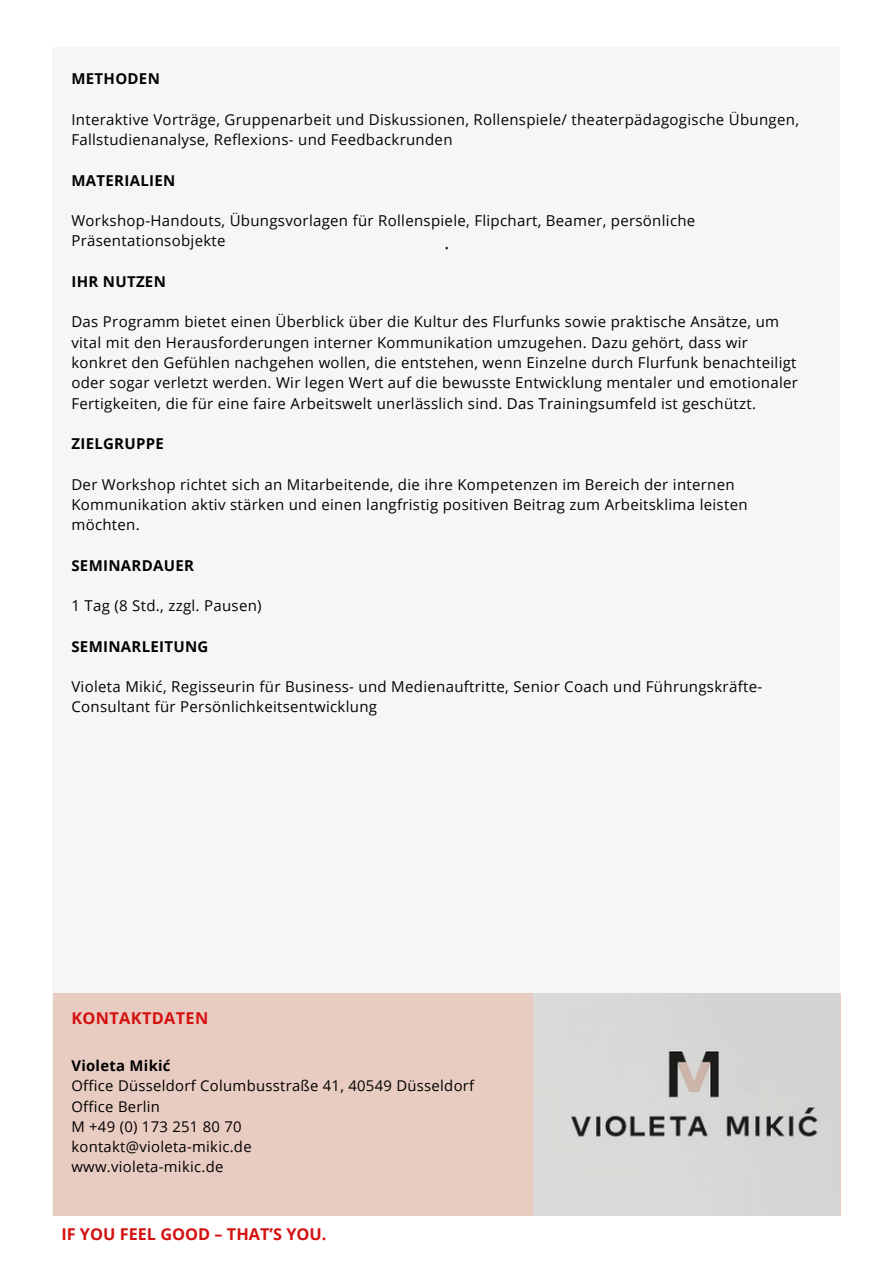
<style>
.page{position:relative;width:894px;height:1264px;background:#fff}
.page>*{position:absolute;margin:0;border:0;box-sizing:border-box;transform-origin:0 0}
.t1{font:18px "Open Sans";color:#000}
.t2{font:700 16.35px "Open Sans";color:#d41111}
.t3{font:700 16.35px "Open Sans";letter-spacing:.02em;color:#d41111}
.t4{font:15px/20.2px "Open Sans";letter-spacing:.02em;color:#000}
.t5{font:700 15px "Open Sans";letter-spacing:.02em;color:#000}
.t6{font:14.85px "Open Sans";letter-spacing:.02em;color:#000}
.t7{font:700 14.85px "Open Sans";letter-spacing:.02em;color:#000}
</style>
<div class="page">
<div style="left:52px;top:47px;width:787px;height:1168px;background:#f7f6f6"></div>
<div style="left:53px;top:993px;width:786px;height:222px;background:#e9ccc1"></div>
<div style="left:533px;top:994px;width:306px;height:221px;background:#d7d7d5"></div>
<h1 class="t5" style="left:71px;top:68px;width:90px">METHODEN</h1>
<p class="t4" style="left:71px;top:109px;width:729px">Interaktive Vorträge, Gruppenarbeit und Diskussionen, Rollenspiele/ theaterpädagogische Übungen,<br>Fallstudienanalyse, Reflexions- und Feedbackrunden</p>
<h1 class="t5" style="left:71px;top:170px;width:105px">MATERIALIEN</h1>
<p class="t4" style="left:71px;top:210px;width:625px">Workshop-Handouts, Übungsvorlagen für Rollenspiele, Flipchart, Beamer, persönliche<br>Präsentationsobjekte</p>
<h1 class="t5" style="left:71px;top:271px;width:96px">IHR NUTZEN</h1>
<p class="t4" style="left:71px;top:311px;width:727px">Das Programm bietet einen Überblick über die Kultur des Flurfunks sowie praktische Ansätze, um vital mit den Herausforderungen interner Kommunikation umzugehen. Dazu gehört, dass wir konkret den Gefühlen nachgehen wollen, die entstehen, wenn Einzelne durch Flurfunk benachteiligt oder sogar verletzt werden. Wir legen Wert auf die bewusste Entwicklung mentaler und emotionaler Fertigkeiten, die für eine faire Arbeitswelt unerlässlich sind. Das Trainingsumfeld ist geschützt.</p>
<h1 class="t5" style="left:71px;top:433px;width:94px">ZIELGRUPPE</h1>
<p class="t4" style="left:71px;top:473px;width:677px">Der Workshop richtet sich an Mitarbeitende, die ihre Kompetenzen im Bereich der internen<br>Kommunikation aktiv stärken und einen langfristig positiven Beitrag zum Arbeitsklima leisten möchten.</p>
<h1 class="t5" style="left:71px;top:554px;width:124px">SEMINARDAUER</h1>
<p class="t4" style="left:71px;top:595px;width:192px">1 Tag (8 Std., zzgl. Pausen)</p>
<h1 class="t5" style="left:71px;top:635px;width:138px">SEMINARLEITUNG</h1>
<p class="t4" style="left:71px;top:676px;width:692px">Violeta Mikić, Regisseurin für Business- und Medienauftritte, Senior Coach und Führungskräfte-<br>Consultant für Persönlichkeitsentwicklung</p>
<p class="t1" style="left:444px;top:230px;width:6px">.</p>
<p class="t3" style="left:71px;top:1006px;width:138px">KONTAKTDATEN</p>
<h1 class="t7" style="left:71px;top:1055px;width:101px">Violeta Mikić</h1>
<p class="t6" style="left:71px;top:1075px;width:404px">Office Düsseldorf Columbusstraße 41, 40549 Düsseldorf</p>
<p class="t6" style="left:71px;top:1095px;width:90px">Office Berlin</p>
<p class="t6" style="left:71px;top:1115px;width:172px">M +49 (0) 173 251 80 70</p>
<p class="t6" style="left:71px;top:1136px;width:182px">kontakt@violeta-mikic.de</p>
<p class="t6" style="left:71px;top:1156px;width:153px">www.violeta-mikic.de</p>
<p class="t2" style="left:61px;top:1222px;width:266px">IF YOU FEEL GOOD – THAT’S YOU.</p>
</div>
